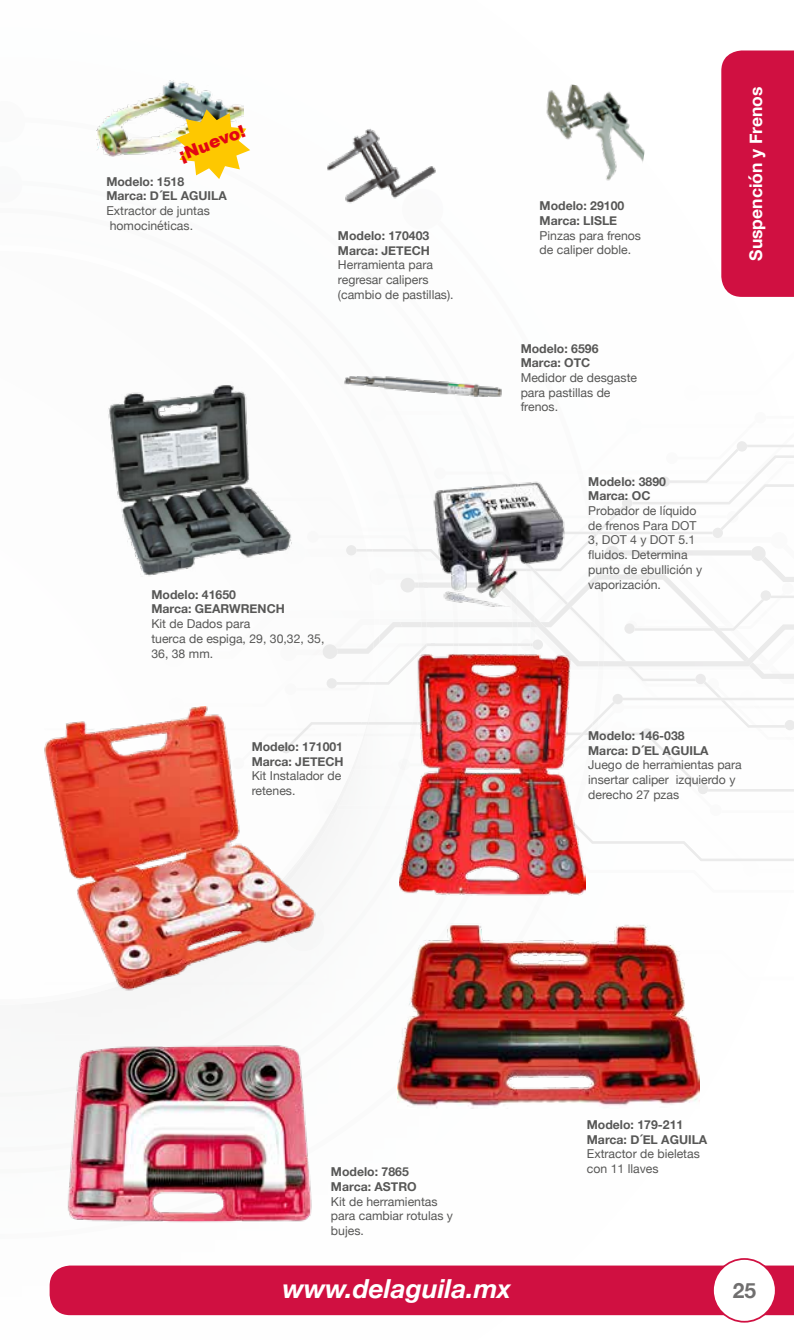
<style>
.page{position:relative;width:794px;height:1340px;background:#fff}
.page>*{position:absolute;margin:0;border:0;box-sizing:border-box;transform-origin:0 0}
.t1{font:italic 700 26.25px "Helvetica Neue";color:#fff}
.t2{font:700 21px "Helvetica Neue";color:#706f6f}
.t3{font:700 17.5px "Helvetica Neue";color:#fff}
.t4{font:900 17.15px "Arial";color:#e30613}
.t5{font:12.25px/14.7px "Helvetica Neue";color:#575756}
.t6{font:700 12.25px/14.7px "Helvetica Neue";color:#575756}
</style>
<div class="page">
<svg style="left:318px;top:380px;width:476px;height:511px"></svg>
<div style="left:721px;top:50px;width:73px;height:247px;background:#d01041"></div>
<div style="left:50px;top:1265px;width:744px;height:50px;background:#d01041"></div>
<div style="left:713px;top:1258px;width:62px;height:63px;background:#fff;border-radius:50%"></div>
<div style="left:712px;top:1258px;width:64px;height:64px;border:2px solid #d01041;border-radius:50%"></div>
<img style="left:546px;top:84px;width:99px;height:97px">
<img style="left:44px;top:706px;width:274px;height:285px">
<img style="left:96px;top:80px;width:147px;height:76px">
<img style="left:67px;top:1045px;width:244px;height:178px">
<img style="left:397px;top:923px;width:302px;height:185px">
<img style="left:108px;top:385px;width:184px;height:191px">
<img style="left:399px;top:649px;width:186px;height:247px">
<img style="left:432px;top:479px;width:136px;height:127px">
<img style="left:327px;top:128px;width:109px;height:76px">
<svg style="left:175px;top:109px;width:75px;height:70px"></svg>
<img style="left:345px;top:376px;width:156px;height:20px">
<h3 class="t4" style="left:175px;top:143px;width:71px;rotate:-21deg">¡Nuevo!</h3>
<p class="t6" style="left:106px;top:174px;width:122px">Modelo: 1518<br>Marca: D´EL AGUILA</p>
<p class="t5" style="left:106px;top:204px;width:105px">Extractor de juntas homocinéticas.</p>
<p class="t6" style="left:338px;top:228px;width:93px">Modelo: 170403<br>Marca: JETECH</p>
<p class="t5" style="left:338px;top:258px;width:117px">Herramienta para regresar calipers (cambio de pastillas).</p>
<p class="t6" style="left:151px;top:587px;width:135px">Modelo: 41650<br>Marca: GEARWRENCH</p>
<p class="t5" style="left:151px;top:617px;width:174px">Kit de Dados para<br>tuerca de espiga, 29, 30,32, 35,<br>36, 38 mm.</p>
<p class="t6" style="left:252px;top:739px;width:93px">Modelo: 171001<br>Marca: JETECH</p>
<p class="t5" style="left:252px;top:769px;width:91px">Kit Instalador de retenes.</p>
<p class="t6" style="left:539px;top:199px;width:86px">Modelo: 29100<br>Marca: LISLE</p>
<p class="t5" style="left:539px;top:228px;width:103px">Pinzas para frenos de caliper doble.</p>
<p class="t6" style="left:521px;top:341px;width:79px">Modelo: 6596<br>Marca: OTC</p>
<p class="t5" style="left:521px;top:371px;width:118px">Medidor de desgaste para pastillas de frenos.</p>
<p class="t6" style="left:588px;top:474px;width:79px">Modelo: 3890<br>Marca: OC</p>
<p class="t5" style="left:588px;top:504px;width:115px">Probador de líquido de frenos Para DOT<br>3, DOT 4 y DOT 5.1 fluidos. Determina punto de ebullición y vaporización.</p>
<h3 class="t3" style="left:742px;top:261px;width:176px;rotate:-90deg">Suspención y Frenos</h3>
<p class="t6" style="left:588px;top:728px;width:122px">Modelo: 146-038<br>Marca: D´EL AGUILA</p>
<p class="t5" style="left:588px;top:758px;width:155px">Juego de herramientas para insertar caliper izquierdo y derecho 27 pzas</p>
<p class="t6" style="left:587px;top:1117px;width:122px">Modelo: 179-211<br>Marca: D´EL AGUILA</p>
<p class="t5" style="left:587px;top:1147px;width:114px">Extractor de bieletas</p>
<p class="t6" style="left:331px;top:1164px;width:79px">Modelo: 7865</p>
<p class="t5" style="left:587px;top:1162px;width:73px">con 11 llaves</p>
<p class="t6" style="left:331px;top:1179px;width:87px">Marca: ASTRO</p>
<p class="t5" style="left:331px;top:1194px;width:124px">Kit de herramientas para cambiar rotulas y bujes.</p>
<h1 class="t1" style="left:283px;top:1268px;width:230px">www.delaguila.mx</h1>
<h2 class="t2" style="left:732px;top:1274px;width:25px">25</h2>
</div>
